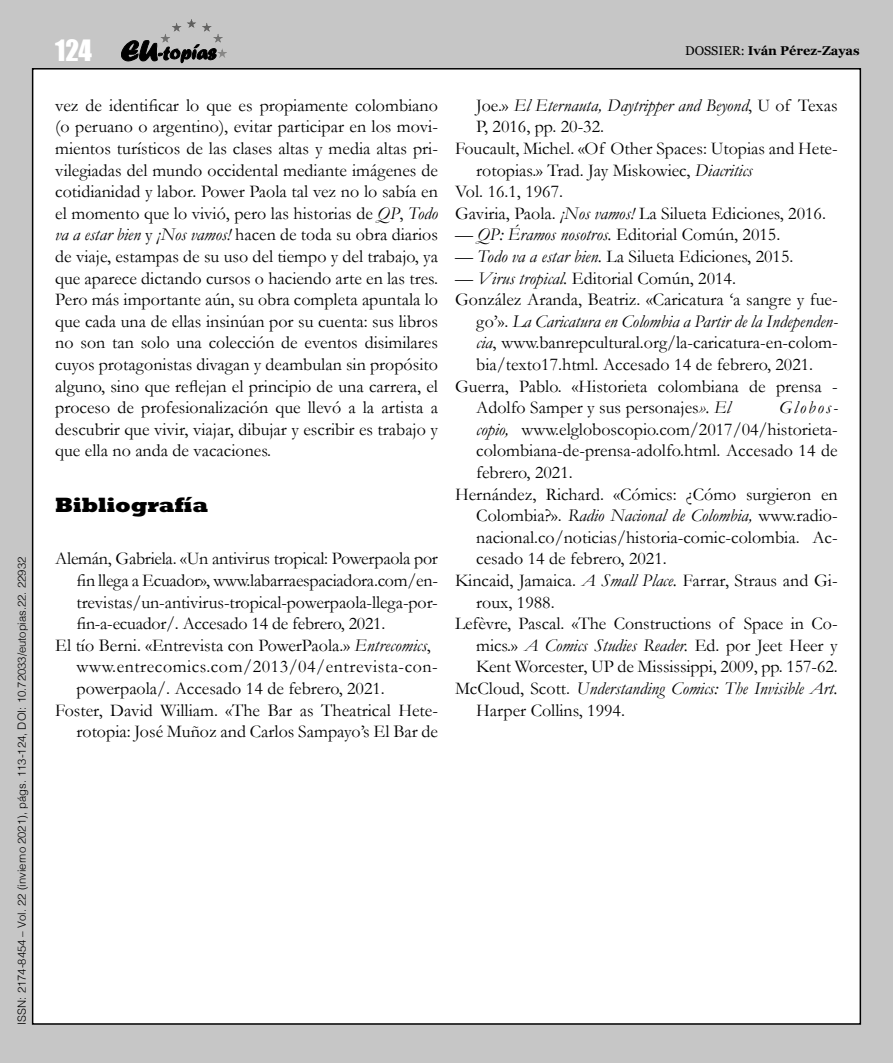
<style>
.page{position:relative;width:893px;height:1063px;background:#c6c6c6}
.page>*{position:absolute;margin:0;border:0;box-sizing:border-box;transform-origin:0 0}
.t1{font:27px "Impact";color:#fff}
.Articulo_epigrafe_2{font:800 21px "Rockwell Std";color:#000}
.Bibliografia{font:18px/21.6px "Garamond";color:#000;text-align:justify}
.Articulo_parrafo{font:18px/21.6px "Garamond";color:#000;text-align:justify}
.Bibliografia-2{font:italic 18px/21.6px "Garamond";color:#000}
.t2{font:700 12.75px "Georgia";color:#000}
.t3{font:300 11.25px "Helvetica";color:#000}
.s1{font-weight:400}
.s2{font-style:italic}
.s3{font-style:normal}
</style>
<div class="page">
<div style="left:33px;top:69px;width:827px;height:955px;background:#fff"></div>
<svg style="left:121px;top:40px;width:95px;height:23px"></svg>
<hr style="left:161px;top:19px;width:66px;height:1px;background:#585857">
<hr style="left:161px;top:20px;width:66px;height:1px;background:#595958">
<hr style="left:161px;top:21px;width:66px;height:1px;background:#5a5a59">
<hr style="left:161px;top:22px;width:66px;height:1px;background:#5c5c5b">
<hr style="left:161px;top:23px;width:66px;height:1px;background:#5d5d5c">
<hr style="left:161px;top:24px;width:66px;height:1px;background:#5f5f5e">
<hr style="left:161px;top:25px;width:66px;height:1px;background:#60605f">
<hr style="left:161px;top:26px;width:66px;height:1px;background:#626261">
<hr style="left:161px;top:27px;width:66px;height:1px;background:#636362">
<hr style="left:161px;top:28px;width:66px;height:1px;background:#656464">
<hr style="left:161px;top:29px;width:66px;height:1px;background:#666565">
<hr style="left:161px;top:30px;width:66px;height:1px;background:#676766">
<hr style="left:161px;top:31px;width:66px;height:1px;background:#696868">
<hr style="left:161px;top:32px;width:66px;height:1px;background:#6a6969">
<hr style="left:161px;top:33px;width:66px;height:1px;background:#6c6b6b">
<hr style="left:161px;top:34px;width:66px;height:1px;background:#6c6c6c">
<hr style="left:161px;top:35px;width:66px;height:1px;background:#6e6e6d">
<hr style="left:161px;top:36px;width:66px;height:1px;background:#6f6f6e">
<hr style="left:161px;top:37px;width:66px;height:1px;background:#717170">
<hr style="left:161px;top:38px;width:66px;height:1px;background:#727271">
<hr style="left:161px;top:39px;width:66px;height:1px;background:#747473">
<hr style="left:161px;top:40px;width:66px;height:1px;background:#757574">
<hr style="left:161px;top:41px;width:66px;height:1px;background:#767675">
<hr style="left:161px;top:42px;width:66px;height:1px;background:#787877">
<hr style="left:161px;top:43px;width:66px;height:1px;background:#797978">
<hr style="left:161px;top:44px;width:66px;height:1px;background:#7b7b7a">
<hr style="left:161px;top:45px;width:66px;height:1px;background:#7c7c7b">
<hr style="left:161px;top:46px;width:66px;height:1px;background:#7e7d7d">
<hr style="left:161px;top:47px;width:66px;height:1px;background:#7f7e7e">
<hr style="left:161px;top:48px;width:66px;height:1px;background:#818080">
<hr style="left:161px;top:49px;width:66px;height:1px;background:#828181">
<hr style="left:161px;top:50px;width:66px;height:1px;background:#828282">
<hr style="left:161px;top:51px;width:66px;height:1px;background:#848483">
<hr style="left:161px;top:52px;width:66px;height:1px;background:#858584">
<hr style="left:161px;top:53px;width:66px;height:1px;background:#878786">
<hr style="left:161px;top:54px;width:66px;height:1px;background:#888887">
<hr style="left:161px;top:55px;width:66px;height:1px;background:#898989">
<hr style="left:161px;top:56px;width:66px;height:1px;background:#8a8a8a">
<hr style="left:161px;top:57px;width:66px;height:1px;background:#8c8c8b">
<p class="t3" style="left:12px;top:1025px;width:469px;rotate:-90deg">ISSN: 2174-8454 – Vol. 22 (invierno 2021), págs. 113-124, DOI: 10.72033/eutopias.22. 22932</p>
<h1 class="t1" style="left:55px;top:29px;width:38px">124</h1>
<p class="t2" style="left:685px;top:41px;width:176px"><span class="s1">DOSSIER:</span> Iván Pérez-Zayas</p>
<p class="Articulo_parrafo" style="left:55px;top:94px;width:384px">vez de identificar lo que es propiamente colombiano (o peruano o argentino), evitar participar en los movi&shy;mientos turísticos de las clases altas y media altas pri&shy;vilegiadas del mundo occidental mediante imágenes de cotidianidad y labor. Power Paola tal vez no lo sabía en el momento que lo vivió, pero las historias de <span class="s2">QP</span>, <span class="s2">Todo va a estar bien</span> y <span class="s2">¡Nos vamos!</span> hacen de toda su obra diarios de viaje, estampas de su uso del tiempo y del trabajo, ya que aparece dictando cursos o haciendo arte en las tres.<br>Pero más importante aún, su obra completa apuntala lo que cada una de ellas insinúan por su cuenta: sus libros no son tan solo una colección de eventos disimilares cuyos protagonistas divagan y deambulan sin propósito alguno, sino que reflejan el principio de una carrera, el proceso de profesionalización que llevó a la artista a descubrir que vivir, viajar, dibujar y escribir es trabajo y que ella no anda de vacaciones.</p>
<p class="Articulo_epigrafe_2" style="left:55px;top:492px;width:154px">Bibliografía</p>
<p class="Bibliografia" style="left:77px;top:548px;width:363px;text-indent:-21px">Alemán, Gabriela. «Un antivirus tropical: Powerpaola por fin llega a Ecuador», www.labarraespaciadora.com/en&shy;trevistas/un-antivirus-tropical-powerpaola-llega-por&shy;fin-a-ecuador/. Accesado 14 de febrero, 2021.</p>
<p class="Bibliografia" style="left:77px;top:634px;width:363px;text-align:left;text-indent:-21px">El tío Berni. «Entrevista con PowerPaola.» <span class="s2">Entrecomics</span>, www.entrecomics.com/2013/04/entrevista-con&shy;powerpaola/. Accesado 14 de febrero, 2021.</p>
<p class="Bibliografia" style="left:55px;top:699px;width:384px;text-align:right">Foster, David William. «The Bar as Theatrical Hete&shy;rotopia: José Muñoz and Carlos Sampayo’s El Bar de</p>
<p class="Bibliografia-2" style="left:476px;top:94px;width:363px"><span class="s3">Joe.»</span> El Eternauta, Daytripper and Beyond<span class="s3">, U of Texas<br>P, 2016, pp. 20-32.</span></p>
<p class="Bibliografia" style="left:476px;top:137px;width:363px;text-indent:-21px">Foucault, Michel. «Of Other Spaces: Utopias and Hete&shy;rotopias.» Trad. Jay Miskowiec, <span class="s2">Diacritics</span></p>
<p class="Bibliografia" style="left:455px;top:180px;width:110px">Vol. 16.1, 1967.</p>
<p class="Bibliografia" style="left:455px;top:202px;width:372px">Gaviria, Paola. <span class="s2">¡Nos vamos!</span> La Silueta Ediciones, 2016.</p>
<p class="Bibliografia" style="left:455px;top:224px;width:327px">— <span class="s2">QP: Éramos nosotros.</span> Editorial Común, 2015.</p>
<p class="Bibliografia" style="left:455px;top:245px;width:340px">— <span class="s2">Todo va a estar bien.</span> La Silueta Ediciones, 2015.</p>
<p class="Bibliografia" style="left:455px;top:267px;width:282px">— <span class="s2">Virus tropical.</span> Editorial Común, 2014.</p>
<p class="Bibliografia" style="left:476px;top:288px;width:363px;text-indent:-21px">González Aranda, Beatriz. «Caricatura ‘a sangre y fue&shy;go’». <span class="s2">La Caricatura en Colombia a Partir de la Independen&shy;cia</span>, www.banrepcultural.org/la-caricatura-en-colom&shy;bia/texto17.html. Accesado 14 de febrero, 2021.</p>
<p class="Bibliografia" style="left:476px;top:375px;width:363px;text-indent:-21px">Guerra, Pablo. «Historieta colombiana de prensa -<br>Adolfo Samper y sus personajes<span class="s2">». El</span></p>
<p class="Bibliografia" style="left:476px;top:396px;width:363px;text-indent:303px"><span class="s2">Globos&shy;copio,</span> www.elgloboscopio.com/2017/04/historieta&shy;colombiana-de-prensa-adolfo.html. Accesado 14 de febrero, 2021.</p>
<p class="Bibliografia" style="left:476px;top:483px;width:363px;text-indent:-21px">Hernández, Richard. «Cómics: ¿Cómo surgieron en Colombia?». <span class="s2">Radio Nacional de Colombia,</span> www.radio&shy;nacional.co/noticias/historia-comic-colombia. Ac&shy;cesado 14 de febrero, 2021.</p>
<p class="Bibliografia" style="left:476px;top:569px;width:363px;text-indent:-21px">Kincaid, Jamaica. <span class="s2">A Small Place.</span> Farrar, Straus and Gi&shy;roux, 1988.</p>
<p class="Bibliografia" style="left:476px;top:612px;width:363px;text-indent:-21px">Lefèvre, Pascal. «The Constructions of Space in Co&shy;mics.» <span class="s2">A Comics Studies Reader.</span> Ed. por Jeet Heer y Kent Worcester, UP de Mississippi, 2009, pp. 157-62.</p>
<p class="Bibliografia-2" style="left:476px;top:677px;width:363px;text-indent:-21px"><span class="s3">McCloud, Scott.</span> Understanding Comics: The Invisible Art.<br><span class="s3">Harper Collins, 1994.</span></p>
</div>
